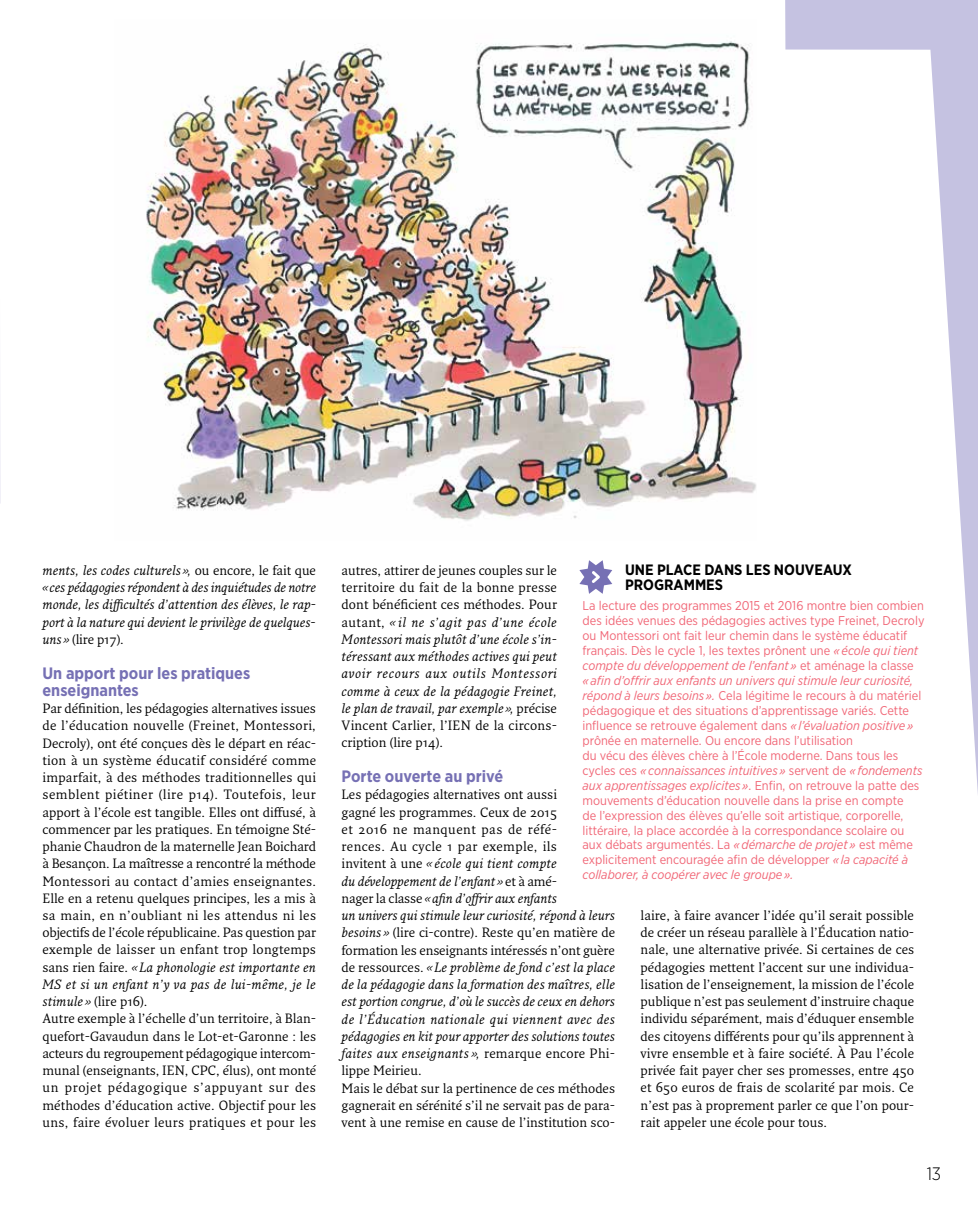
<style>
.page{position:relative;width:978px;height:1212px;background:#fff}
.page>*{position:absolute;margin:0;border:0;box-sizing:border-box;transform-origin:0 0}
.t1{font:300 18px "Gotham Narrow";color:#000}
.t2{font:700 16.5px/17.2px "Gotham Narrow";color:#7670b4}
.t3{font:700 15px/15px "Gotham Narrow";color:#000}
.t4{font:13.2px/17.2px "Fresco";color:#000}
.t5{font:italic 13.2px/17.2px "Fresco";letter-spacing:-.01em;color:#000;text-align:justify}
.t6{font:12.75px/15px "Gotham Narrow";color:#f16777}
.s1{font-style:normal}
.s2{font-style:italic}
</style>
<div class="page">
<img style="left:146px;top:41px;width:610px;height:480px">
<svg style="left:0;top:435px;width:1px;height:68px"></svg>
<svg style="left:785px;top:0;width:193px;height:794px"></svg>
<svg style="left:579px;top:560px;width:33px;height:34px"></svg>
<p class="t5" style="left:43px;top:561px;width:275px">ments, les codes culturels», <span class="s1">ou encore, le fait que </span>«ces pédagogies répondent à des inquiétudes de notre monde, les difficultés d’attention des élèves, le rap&shy;port à la nature qui devient le privilège de quelques&shy;uns» <span class="s1">(lire p17).</span></p>
<p class="t2" style="left:43px;top:664px;width:209px">Un apport pour les pratiques enseignantes</p>
<p class="t4" style="left:43px;top:699px;width:275px">Par définition, les pédagogies alternatives issues de l’éducation nouvelle (Freinet, Montessori, Decroly), ont été conçues dès le départ en réac&shy;tion à un système éducatif considéré comme imparfait, à des méthodes traditionnelles qui semblent piétiner (lire p14). Toutefois, leur apport à l’école est tangible. Elles ont diffusé, à commencer par les pratiques. En témoigne Sté&shy;phanie Chaudron de la maternelle Jean Boichard à Besançon. La maîtresse a rencontré la méthode Montessori au contact d’amies enseignantes.<br>Elle en a retenu quelques principes, les a mis à sa main, en n’oubliant ni les attendus ni les objectifs de l’école républicaine. Pas question par exemple de laisser un enfant trop longtemps sans rien faire. <span class="s2">«La phonologie est importante en MS et si un enfant n’y va pas de lui-même, je le stimule »</span> (lire p16).<br>Autre exemple à l’échelle d’un territoire, à Blan&shy;quefort-Gavaudun dans le Lot-et-Garonne : les acteurs du regroupement pédagogique intercom&shy;munal (enseignants, IEN, CPC, élus), ont monté un projet pédagogique s’appuyant sur des méthodes d’éducation active. Objectif pour les uns, faire évoluer leurs pratiques et pour les</p>
<p class="t3" style="left:625px;top:562px;width:228px">UNE PLACE DANS LES NOUVEAUX<br>PROGRAMMES</p>
<p class="t6" style="left:583px;top:597px;width:344px">La lecture des programmes 2015 et 2016 montre bien combien des idées venues des pédagogies actives type Freinet, Decroly ou Montessori ont fait leur chemin dans le système éducatif français. Dès le cycle 1, les textes prônent une <span class="s2">« école qui tient compte du développement de l’enfant »</span> et aménage la classe<br><span class="s2">« afin d’offrir aux enfants un univers qui stimule leur curiosité, répond à leurs besoins ».</span> Cela légitime le recours à du matériel pédagogique et des situations d’apprentissage variés. Cette influence se retrouve également dans <span class="s2">« l’évaluation positive » </span>prônée en maternelle. Ou encore dans l’utilisation<br>du vécu des élèves chère à l’École moderne. Dans tous les cycles ces <span class="s2">« connaissances intuitives »</span> servent de <span class="s2">« fondements aux apprentissages explicites »</span>. Enfin, on retrouve la patte des mouvements d’éducation nouvelle dans la prise en compte<br>de l’expression des élèves qu’elle soit artistique, corporelle, littéraire, la place accordée à la correspondance scolaire ou aux débats argumentés. La <span class="s2">«démarche de projet »</span> est même explicitement encouragée afin de développer <span class="s2">« la capacité à collaborer, à coopérer avec le groupe ».</span></p>
<p class="t5" style="left:342px;top:561px;width:217px"><span class="s1">autres, attirer de jeunes couples sur le territoire du fait de la bonne presse dont bénéficient ces méthodes. Pour autant,</span> « il ne s’agit pas d’une école Montessori mais plutôt d’une école s’in&shy;téressant aux méthodes actives qui peut avoir recours aux outils Montessori comme à ceux de la pédagogie Freinet, le plan de travail, par exemple», <span class="s1">précise Vincent Carlier, l’IEN de la circons&shy;cription (lire p14).</span></p>
<p class="t2" style="left:342px;top:767px;width:163px">Porte ouverte au privé</p>
<p class="t4" style="left:342px;top:786px;width:275px">Les pédagogies alternatives ont aussi<br>gagné les programmes. Ceux de 2015<br>et 2016 ne manquent pas de réfé-<br>rences. Au cycle 1 par exemple, ils<br>invitent à une <span class="s2">« école qui tient compte<br>du développement de l’enfant»</span> et à amé-<br>nager la classe <span class="s2">«afin d’offrir aux enfants<br>un univers qui stimule leur curiosité, répond à leurs besoins »</span> (lire ci-contre). Reste qu’en matière de formation les enseignants intéressés n’ont guère de ressources. <span class="s2">«Le problème de fond c’est la place de la pédagogie dans la formation des maîtres, elle est portion congrue, d’où le succès de ceux en dehors de l’Éducation nationale qui viennent avec des pédagogies en kit pour apporter des solutions toutes faites aux enseignants »,</span> remarque encore Phi&shy;lippe Meirieu.<br>Mais le débat sur la pertinence de ces méthodes gagnerait en sérénité s’il ne servait pas de para&shy;vent à une remise en cause de l’institution sco-</p>
<p class="t4" style="left:641px;top:906px;width:275px;text-align:justify">laire, à faire avancer l’idée qu’il serait possible de créer un réseau parallèle à l’Éducation natio&shy;nale, une alternative privée. Si certaines de ces pédagogies mettent l’accent sur une individua&shy;lisation de l’enseignement, la mission de l’école publique n’est pas seulement d’instruire chaque individu séparément, mais d’éduquer ensemble des citoyens différents pour qu’ils apprennent à vivre ensemble et à faire société. À Pau l’école privée fait payer cher ses promesses, entre 450 et 650 euros de frais de scolarité par mois. Ce n’est pas à proprement parler ce que l’on pour&shy;rait appeler une école pour tous.</p>
<h1 class="t1" style="left:927px;top:1162px;width:16px">13</h1>
</div>
